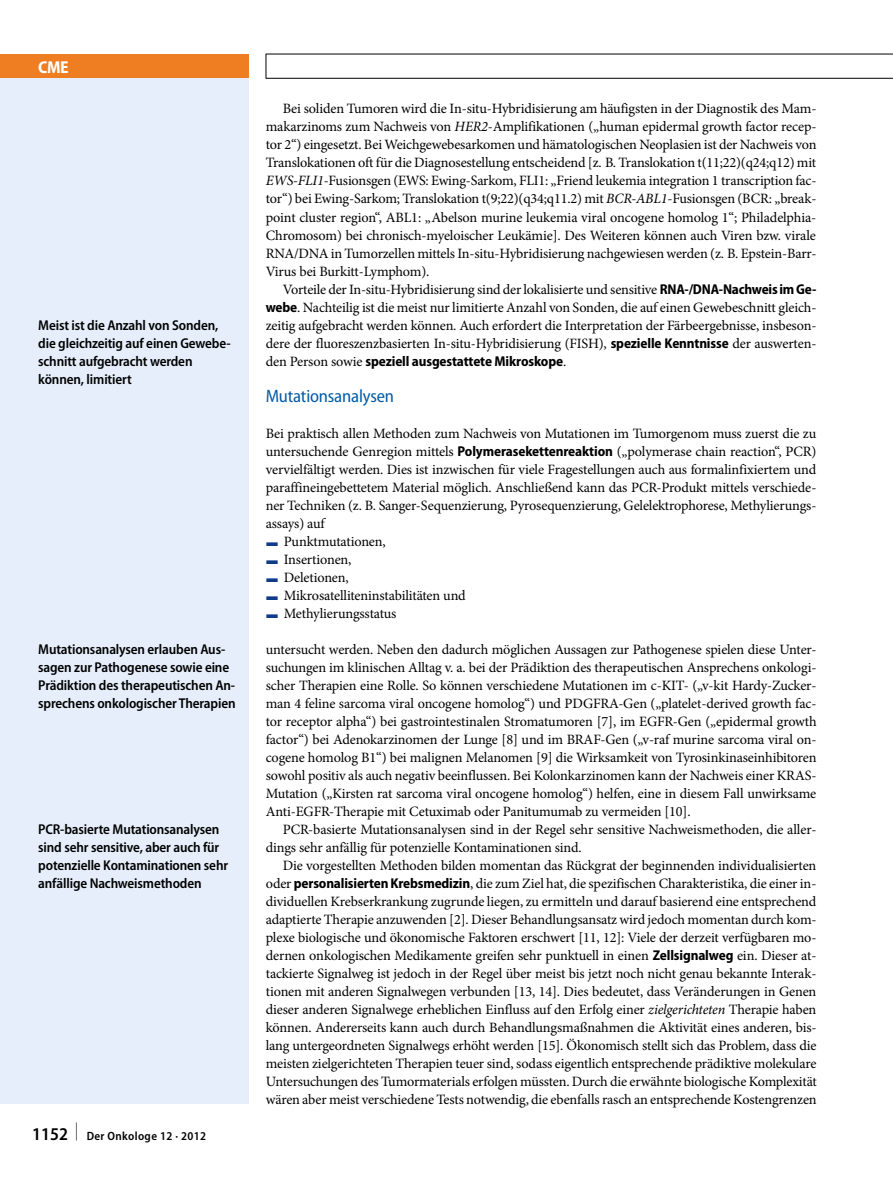
<style>
.page{position:relative;width:893px;height:1187px;background:#fff}
.page>*{position:absolute;margin:0;border:0;box-sizing:border-box;transform-origin:0 0}
._013_u2{font:semi-condensed 18px "Myriad Pro";letter-spacing:-.01em;color:#005ba9}
.t1{font:700 semi-condensed 17.25px "Myriad Pro";color:#fff}
._010_fliesstext_mit{font:14.25px/18px "Minion Pro";letter-spacing:-.01em;color:#000;text-align:justify}
._010_fliesstext_ohne{font:14.25px/18px "Minion Pro";letter-spacing:-.01em;color:#000;text-align:justify}
.t2{font:600 semi-condensed 14.25px/18px "Myriad Pro";letter-spacing:-.01em;color:#000}
._011_aufzaehlung_1_o{font:14.25px "Minion Pro";letter-spacing:-.01em;color:#000}
.t3{font:600 semi-condensed 12px "Myriad Pro";letter-spacing:.03em;color:#000}
.s1{font-size:18px}
.s2{font-style:italic}
.s3{font-family:"Myriad Pro";font-weight:700;font-stretch:semi-condensed}
.s4{font-family:"S Buttons";color:#0f3b89}
</style>
<div class="page">
<div style="left:0;top:78px;width:249px;height:1025px;background:#e5eefa"></div>
<div style="left:0;top:54px;width:249px;height:24px;background:#ef7d22"></div>
<svg style="left:266px;top:55px;width:1px;height:23px"></svg>
<hr style="left:266px;top:54px;width:627px;height:1px;background:#000">
<hr style="left:266px;top:78px;width:627px;height:1px;background:#000">
<p class="t1" style="left:38px;top:57px;width:32px">CME</p>
<p class="t2" style="left:38px;top:316px;width:193px">Meist ist die Anzahl von Sonden, die gleichzeitig auf einen Gewebe&shy;schnitt aufgebracht werden können, limitiert</p>
<p class="t2" style="left:38px;top:640px;width:199px">Mutationsanalysen erlauben Aus&shy;sagen zur Pathogenese sowie eine Prädiktion des therapeutischen An&shy;sprechens onkologischer Therapien</p>
<p class="t2" style="left:38px;top:820px;width:191px">PCR-basierte Mutationsanalysen sind sehr sensitive, aber auch für potenzielle Kontaminationen sehr anfällige Nachweismethoden</p>
<p class="t3" style="left:32px;top:1129px;width:176px"><span class="s1">1152 </span><sup>|</sup> Der Onkologe 12 · 2012</p>
<p class="_010_fliesstext_mit" style="left:266px;top:100px;width:552px;text-indent:17px">Bei soliden Tumoren wird die In-situ-Hybridisierung am häufigsten in der Diagnostik des Mam&shy;makarzinoms zum Nachweis von <span class="s2">HER2</span>-Amplifikationen („human epidermal growth factor recep&shy;tor 2“) eingesetzt. Bei Weichgewebesarkomen und hämatologischen Neoplasien ist der Nachweis von Translokationen oft für die Diagnosestellung entscheidend [z. B. Translokation t(11;22)(q24;q12) mit <span class="s2">EWS-FLI1</span>-Fusionsgen (EWS: Ewing-Sarkom, FLI1: „Friend leukemia integration 1 transcription fac&shy;tor“) bei Ewing-Sarkom; Translokation t(9;22)(q34;q11.2) mit <span class="s2">BCR-ABL1</span>-Fusionsgen (BCR: „break&shy;point cluster region“, ABL1: „Abelson murine leukemia viral oncogene homolog 1“; Philadelphia-Chromosom) bei chronisch-myeloischer Leukämie]. Des Weiteren können auch Viren bzw. virale RNA/DNA in Tumorzellen mittels In-situ-Hybridisierung nachgewiesen werden (z. B. Epstein-Barr-Virus bei Burkitt-Lymphom).</p>
<p class="_010_fliesstext_mit" style="left:266px;top:280px;width:552px;text-indent:17px">Vorteile der In-situ-Hybridisierung sind der lokalisierte und sensitive <span class="s3">RNA-/DNA-Nachweis im Ge&shy;webe</span>. Nachteilig ist die meist nur limitierte Anzahl von Sonden, die auf einen Gewebeschnitt gleich&shy;zeitig aufgebracht werden können. Auch erfordert die Interpretation der Färbeergebnisse, insbeson&shy;dere der fluoreszenzbasierten In-situ-Hybridisierung (FISH), <span class="s3">spezielle Kenntnisse</span> der auswerten&shy;den Person sowie <span class="s3">speziell ausgestattete Mikroskope</span>.</p>
<p class="_013_u2" style="left:266px;top:386px;width:130px">Mutationsanalysen</p>
<p class="_010_fliesstext_ohne" style="left:266px;top:424px;width:552px">Bei praktisch allen Methoden zum Nachweis von Mutationen im Tumorgenom muss zuerst die zu untersuchende Genregion mittels <span class="s3">Polymerasekettenreaktion</span> („polymerase chain reaction“, PCR) vervielfältigt werden. Dies ist inzwischen für viele Fragestellungen auch aus formalinfixiertem und paraffineingebettetem Material möglich. Anschließend kann das PCR-Produkt mittels verschiede&shy;ner Techniken (z. B. Sanger-Sequenzierung, Pyrosequenzierung, Gelelektrophorese, Methylierungs&shy;assays) auf</p>
<p class="_011_aufzaehlung_1_o" style="left:266px;top:531px;width:122px"><span class="s4">F</span> Punktmutationen,</p>
<p class="_011_aufzaehlung_1_o" style="left:266px;top:549px;width:87px"><span class="s4">F</span> Insertionen,</p>
<p class="_011_aufzaehlung_1_o" style="left:266px;top:567px;width:84px"><span class="s4">F</span> Deletionen,</p>
<p class="_011_aufzaehlung_1_o" style="left:266px;top:585px;width:202px"><span class="s4">F</span> Mikrosatelliteninstabilitäten und</p>
<p class="_011_aufzaehlung_1_o" style="left:266px;top:603px;width:132px"><span class="s4">F</span> Methylierungsstatus</p>
<p class="_010_fliesstext_ohne" style="left:266px;top:640px;width:553px">untersucht werden. Neben den dadurch möglichen Aussagen zur Pathogenese spielen diese Unter&shy;suchungen im klinischen Alltag v. a. bei der Prädiktion des therapeutischen Ansprechens onkologi&shy;scher Therapien eine Rolle. So können verschiedene Mutationen im c-KIT- („v-kit Hardy-Zucker&shy;man 4 feline sarcoma viral oncogene homolog“) und PDGFRA-Gen („platelet-derived growth fac&shy;tor receptor alpha“) bei gastrointestinalen Stromatumoren [7], im EGFR-Gen („epidermal growth factor“) bei Adenokarzinomen der Lunge [8] und im BRAF-Gen („v-raf murine sarcoma viral on&shy;cogene homolog B1“) bei malignen Melanomen [9] die Wirksamkeit von Tyrosinkinaseinhibitoren sowohl positiv als auch negativ beeinflussen. Bei Kolonkarzinomen kann der Nachweis einer KRAS-Mutation („Kirsten rat sarcoma viral oncogene homolog“) helfen, eine in diesem Fall unwirksame Anti-EGFR-Therapie mit Cetuximab oder Panitumumab zu vermeiden [10].</p>
<p class="_010_fliesstext_mit" style="left:266px;top:820px;width:552px;text-indent:17px">PCR-basierte Mutationsanalysen sind in der Regel sehr sensitive Nachweismethoden, die aller&shy;dings sehr anfällig für potenzielle Kontaminationen sind.</p>
<p class="_010_fliesstext_mit" style="left:266px;top:856px;width:553px;text-indent:17px">Die vorgestellten Methoden bilden momentan das Rückgrat der beginnenden individualisierten oder <span class="s3">personalisierten Krebsmedizin</span>, die zum Ziel hat, die spezifischen Charakteristika, die einer in&shy;dividuellen Krebserkrankung zugrunde liegen, zu ermitteln und darauf basierend eine entsprechend adaptierte Therapie anzuwenden [2]. Dieser Behandlungsansatz wird jedoch momentan durch kom&shy;plexe biologische und ökonomische Faktoren erschwert [11, 12]: Viele der derzeit verfügbaren mo&shy;dernen onkologischen Medikamente greifen sehr punktuell in einen <span class="s3">Zellsignalweg</span> ein. Dieser at&shy;tackierte Signalweg ist jedoch in der Regel über meist bis jetzt noch nicht genau bekannte Interak&shy;tionen mit anderen Signalwegen verbunden [13, 14]. Dies bedeutet, dass Veränderungen in Genen dieser anderen Signalwege erheblichen Einfluss auf den Erfolg einer <span class="s2">zielgerichteten</span> Therapie haben können. Andererseits kann auch durch Behandlungsmaßnahmen die Aktivität eines anderen, bis&shy;lang untergeordneten Signalwegs erhöht werden [15]. Ökonomisch stellt sich das Problem, dass die meisten zielgerichteten Therapien teuer sind, sodass eigentlich entsprechende prädiktive molekulare Untersuchungen des Tumormaterials erfolgen müssten. Durch die erwähnte biologische Komplexität wären aber meist verschiedene Tests notwendig, die ebenfalls rasch an entsprechende Kostengrenzen</p>
</div>
